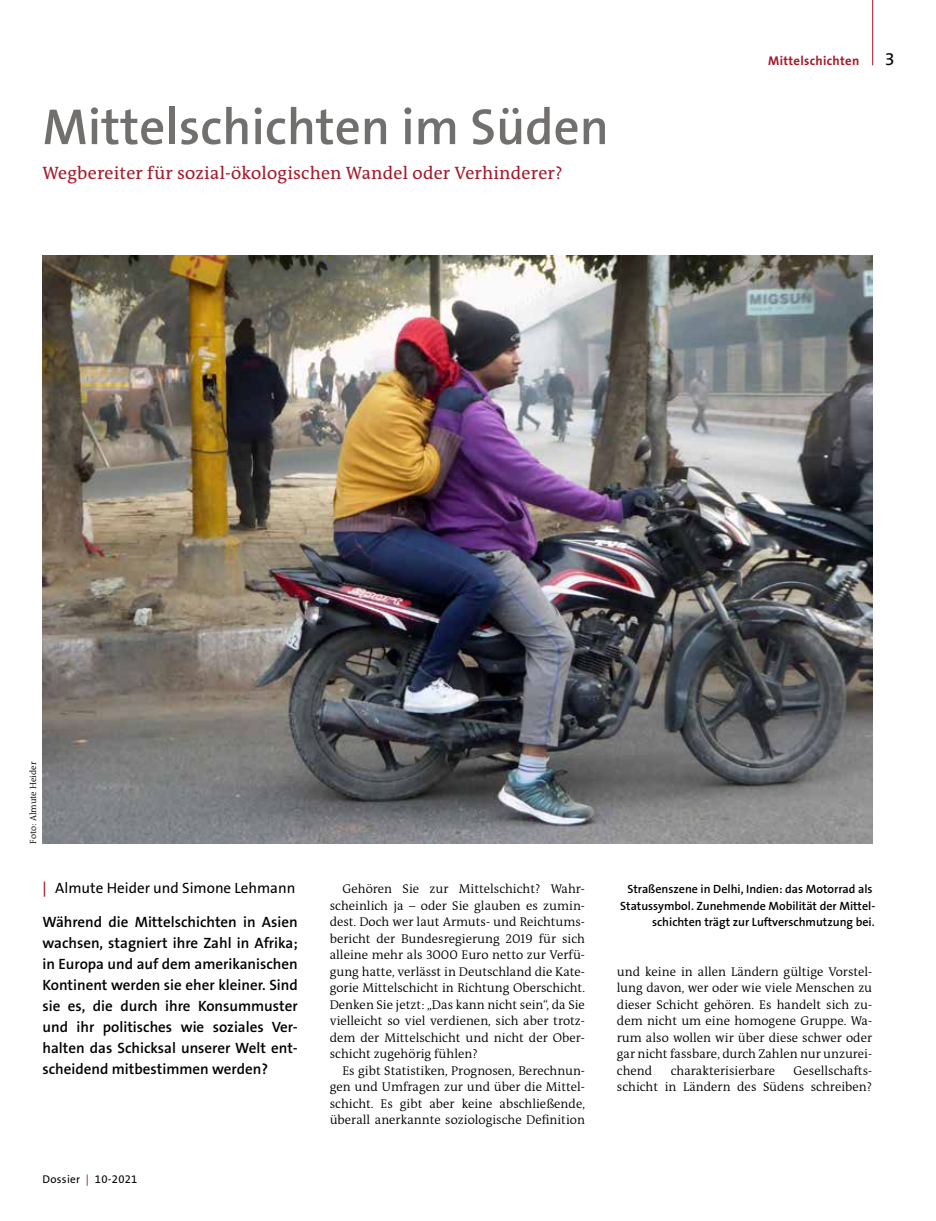
<style>
.page{position:relative;width:936px;height:1221px;background:#fff}
.page>*{position:absolute;margin:0;border:0;box-sizing:border-box;transform-origin:0 0}
.t1{font:600 51px "The Sans B W6";color:#71706e}
.t2{font:18px "The Antiqua B";letter-spacing:.01em;color:#a41b2c}
.t3{font:18px "The Sans B W5 Plain";color:#000}
.t4{font:600 15px/21px "The Sans B W6";color:#000;text-align:justify}
.t5{font:15px "The Sans B W5 Plain";color:#000}
.t6{font:300 12.75px/16.5px "The Antiqua B";color:#000;text-align:justify}
.t7{font:700 12.75px "The Sans B W7";letter-spacing:.025em;color:#a41b2c}
.t8{font:600 12px/16.5px "The Sans B W6";color:#000;text-align:right}
.t9{font:11.25px "The Sans B W5 Plain";letter-spacing:.025em;color:#000}
.t10{font:300 9px "The Antiqua B";color:#000}
.s1{font-family:"The Sans B W6";font-weight:600;color:#a41b2c}
.s2{color:#a41b2c}
</style>
<div class="page">
<hr style="left:872px;top:0;width:1px;height:65px;background:#a41b2c">
<img style="left:43px;top:255px;width:829px;height:588px">
<h1 class="t1" style="left:43px;top:94px;width:568px">Mittelschichten im Süden</h1>
<h2 class="t2" style="left:43px;top:161px;width:521px">Wegbereiter für sozial-ökologischen Wandel oder Verhinderer?</h2>
<p class="t7" style="left:768px;top:53px;width:93px">Mittelschichten</p>
<h2 class="t3" style="left:884px;top:48px;width:11px">3</h2>
<p class="t10" style="left:27px;top:843px;width:83px;rotate:-90deg">Foto: Almute Heider</p>
<p class="t5" style="left:43px;top:878px;width:254px"><span class="s1">|</span> Almute Heider und Simone Lehmann</p>
<p class="t4" style="left:43px;top:911px;width:257px">Während die Mittelschichten in Asien wachsen, stagniert ihre Zahl in Afrika; in Europa und auf dem amerikanischen Kontinent werden sie eher kleiner. Sind sie es, die durch ihre Konsummuster und ihr politisches wie soziales Ver&shy;halten das Schicksal unserer Welt ent&shy;scheidend mitbestimmen werden?</p>
<p class="t9" style="left:43px;top:1171px;width:96px">Dossier <span class="s2">|</span> 10-2021</p>
<p class="t6" style="left:330px;top:880px;width:257px;text-indent:13px">Gehören Sie zur Mittelschicht? Wahr&shy;scheinlich ja – oder Sie glauben es zumin&shy;dest. Doch wer laut Armuts- und Reichtums&shy;bericht der Bundesregierung 2019 für sich alleine mehr als 3000 Euro netto zur Verfü&shy;gung hatte, verlässt in Deutschland die Kate&shy;gorie Mittelschicht in Richtung Oberschicht.<br>Denken Sie jetzt: „Das kann nicht sein“, da Sie vielleicht so viel verdienen, sich aber trotz&shy;dem der Mittelschicht und nicht der Ober&shy;schicht zugehörig fühlen?</p>
<p class="t6" style="left:330px;top:1062px;width:257px;text-indent:13px">Es gibt Statistiken, Prognosen, Berechnun&shy;gen und Umfragen zur und über die Mittel&shy;schicht. Es gibt aber keine abschließende, überall anerkannte soziologische Definition</p>
<p class="t8" style="left:620px;top:881px;width:257px">Straßenszene in Delhi, Indien: das Motorrad als<br>Statussymbol. Zunehmende Mobilität der Mittel&shy;schichten trägt zur Luftverschmutzung bei.</p>
<p class="t6" style="left:617px;top:963px;width:257px">und keine in allen Ländern gültige Vorstel&shy;lung davon, wer oder wie viele Menschen zu dieser Schicht gehören. Es handelt sich zu&shy;dem nicht um eine homogene Gruppe. Wa&shy;rum also wollen wir über diese schwer oder gar nicht fassbare, durch Zahlen nur unzurei&shy;chend</p>
<p class="t6" style="left:617px;top:1062px;width:257px;text-align:right">Gesellschafts-<br>schicht in Ländern des Südens schreiben?</p>
<p class="t6" style="left:670px;top:1062px;width:106px">charakterisierbare</p>
</div>
